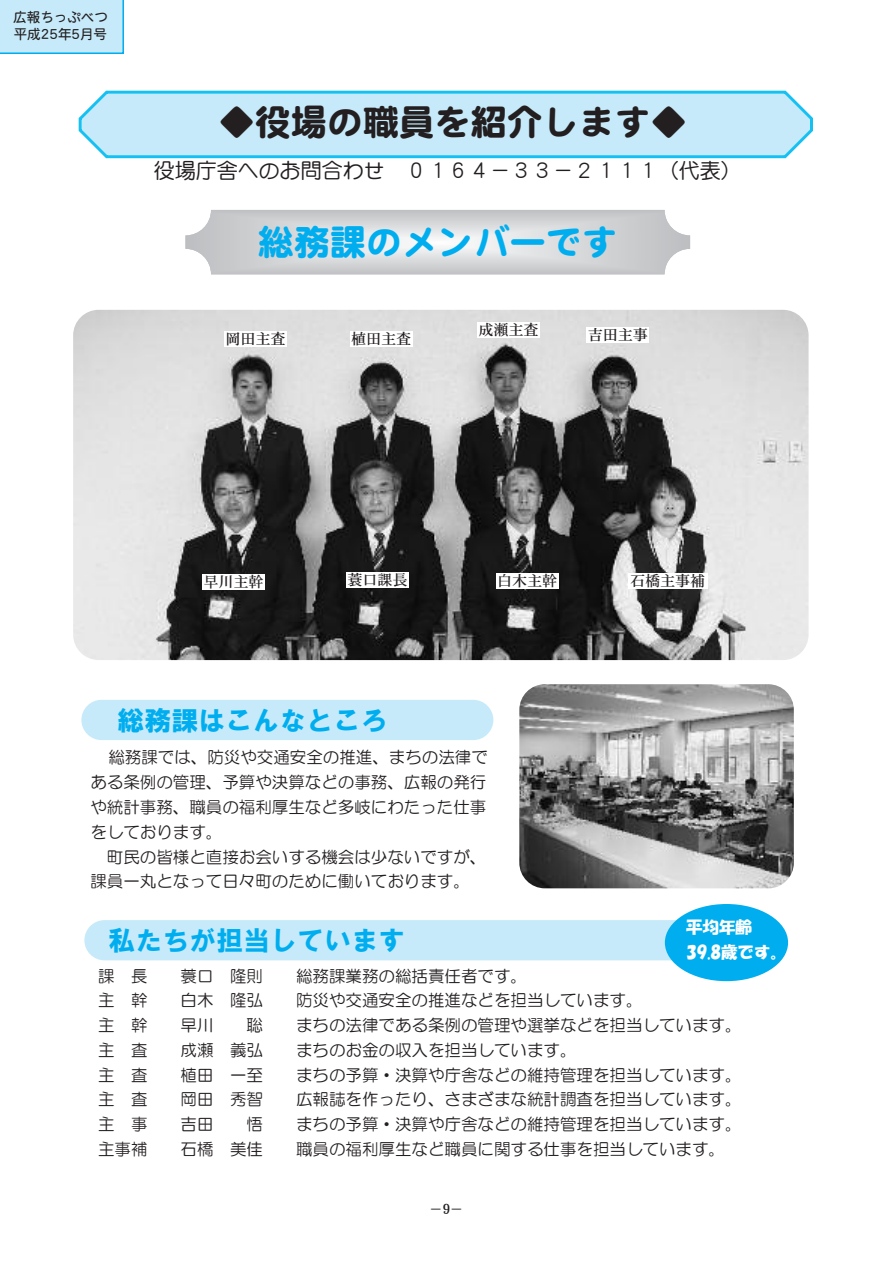
<style>
.page{position:relative;width:893px;height:1263px;background:#fff}
.page>*{position:absolute;margin:0;border:0;box-sizing:border-box;transform-origin:0 0}
.t1{font:36px "DF Maru Gothic SB WIN RKSJ H";color:#231f20}
.t2{font:36px "DF Maru Gothic SB WIN RKSJ H";color:#00aeef}
.t3{font:27px "HGS Soei Kakugothic UB";color:#00aeef}
.t4{font:21px "DF Maru Gothic Md WIN RKSJ H";color:#231f20}
.t5{font:16.5px/25px "HG Maru Gothic MPRO";color:#231f20;text-align:justify}
.t6{font:16.5px/24.8px "HGS Soei Kakupoptai";color:#fff}
.t7{font:15px "DFHS Mincho W5 WIN RKSJ H";color:#231f20}
.t8{font:13.5px/17.7px "DFHS Maru Gothic W4 WINP RKSJ H";color:#231f20}
.t9{font:13.5px "DF Kai Sho Bd WINP RKSJ H";color:#231f20}
</style>
<div class="page">
<img style="left:73px;top:310px;width:736px;height:350px;border-radius:26px">
<div style="left:84px;top:920px;width:695px;height:40px;background:#c6eafa;border-radius:20px"></div>
<div style="left:81px;top:700px;width:412px;height:40px;background:#c6eafa;border-radius:20px"></div>
<svg style="left:79px;top:91px;width:734px;height:67px;background:#b8e7f9"></svg>
<svg style="left:185px;top:210px;width:505px;height:64px;background:#d5d6d8"></svg>
<div style="left:202px;top:574px;width:63px;height:16px;background:#fff"></div>
<div style="left:346px;top:572px;width:63px;height:16px;background:#fff"></div>
<div style="left:496px;top:573px;width:62px;height:16px;background:#fff"></div>
<div style="left:628px;top:573px;width:79px;height:16px;background:#fff"></div>
<div style="left:224px;top:331px;width:63px;height:16px;background:#fff"></div>
<div style="left:350px;top:331px;width:62px;height:16px;background:#fff"></div>
<div style="left:477px;top:322px;width:63px;height:16px;background:#fff"></div>
<div style="left:587px;top:327px;width:62px;height:15px;background:#fff"></div>
<img style="left:519px;top:684px;width:275px;height:204px;border-radius:26px">
<div style="left:665px;top:904px;width:123px;height:77px;background:#00aeef;border-radius:50%"></div>
<div style="left:0;top:0;width:124px;height:54px;background:#c6eafa"></div>
<p class="t8" style="left:13px;top:8px;width:96px">広報ちっぷべつ平成25年5月号</p>
<h1 class="t1" style="left:219px;top:105px;width:469px">◆役場の職員を紹介します◆</h1>
<p class="t4" style="left:154px;top:160px;width:589px">役場庁舎へのお問合わせ ０１６４－３３－２１１１（代表）</p>
<h1 class="t2" style="left:258px;top:224px;width:362px">総務課のメンバーです</h1>
<p class="t7" style="left:225px;top:332px;width:61px">岡田主査</p>
<p class="t7" style="left:351px;top:332px;width:62px">植田主査</p>
<p class="t7" style="left:479px;top:322px;width:61px">成瀬主査</p>
<p class="t7" style="left:588px;top:327px;width:61px">吉田主事</p>
<p class="t7" style="left:203px;top:574px;width:61px">早川主幹</p>
<p class="t7" style="left:347px;top:572px;width:61px">蓑口課長</p>
<p class="t7" style="left:497px;top:573px;width:61px">白木主幹</p>
<p class="t7" style="left:630px;top:573px;width:76px">石橋主事補</p>
<h2 class="t3" style="left:117px;top:707px;width:271px">総務課はこんなところ</h2>
<p class="t5" style="left:90px;top:744px;width:399px;text-indent:18px">総務課では、防災や交通安全の推進、まちの法律である条例の管理、予算や決算などの事務、広報の発行や統計事務、職員の福利厚生など多岐にわたった仕事をしております。</p>
<p class="t5" style="left:90px;top:844px;width:398px;text-indent:16px">町民の皆様と直接お会いする機会は少ないですが、課員一丸となって日々町のために働いております。</p>
<h2 class="t3" style="left:109px;top:927px;width:298px">私たちが担当しています</h2>
<p class="t5" style="left:98px;top:963px;width:51px">課 長</p>
<p class="t5" style="left:181px;top:963px;width:84px">蓑口 隆則</p>
<p class="t5" style="left:296px;top:963px;width:233px">総務課業務の総括責任者です。</p>
<p class="t5" style="left:98px;top:988px;width:51px">主 幹</p>
<p class="t5" style="left:181px;top:988px;width:84px">白木 隆弘</p>
<p class="t5" style="left:296px;top:988px;width:348px">防災や交通安全の推進などを担当しています。</p>
<p class="t5" style="left:98px;top:1013px;width:51px">主 幹</p>
<p class="t5" style="left:181px;top:1013px;width:34px">早川</p>
<p class="t5" style="left:247px;top:1013px;width:18px">聡</p>
<p class="t5" style="left:296px;top:1013px;width:447px">まちの法律である条例の管理や選挙などを担当しています。</p>
<p class="t5" style="left:98px;top:1037px;width:51px">主 査</p>
<p class="t5" style="left:181px;top:1037px;width:84px">成瀬 義弘</p>
<p class="t5" style="left:296px;top:1037px;width:282px">まちのお金の収入を担当しています。</p>
<p class="t5" style="left:98px;top:1062px;width:51px">主 査</p>
<p class="t5" style="left:181px;top:1062px;width:84px">植田 一至</p>
<p class="t5" style="left:296px;top:1062px;width:447px">まちの予算・決算や庁舎などの維持管理を担当しています。</p>
<p class="t5" style="left:98px;top:1087px;width:51px">主 査</p>
<p class="t5" style="left:181px;top:1087px;width:84px">岡田 秀智</p>
<p class="t5" style="left:296px;top:1087px;width:447px">広報誌を作ったり、さまざまな統計調査を担当しています。</p>
<p class="t5" style="left:98px;top:1112px;width:51px">主 事</p>
<p class="t5" style="left:181px;top:1112px;width:34px">吉田</p>
<p class="t5" style="left:247px;top:1112px;width:18px">悟</p>
<p class="t5" style="left:296px;top:1112px;width:447px">まちの予算・決算や庁舎などの維持管理を担当しています。</p>
<p class="t5" style="left:98px;top:1136px;width:51px">主事補</p>
<p class="t5" style="left:181px;top:1136px;width:84px">石橋 美佳</p>
<p class="t5" style="left:296px;top:1136px;width:431px">職員の福利厚生など職員に関する仕事を担当しています。</p>
<p class="t6" style="left:686px;top:915px;width:103px">平均年齢<br>39.8歳です。</p>
<p class="t9" style="left:429px;top:1202px;width:36px">－9－</p>
</div>
